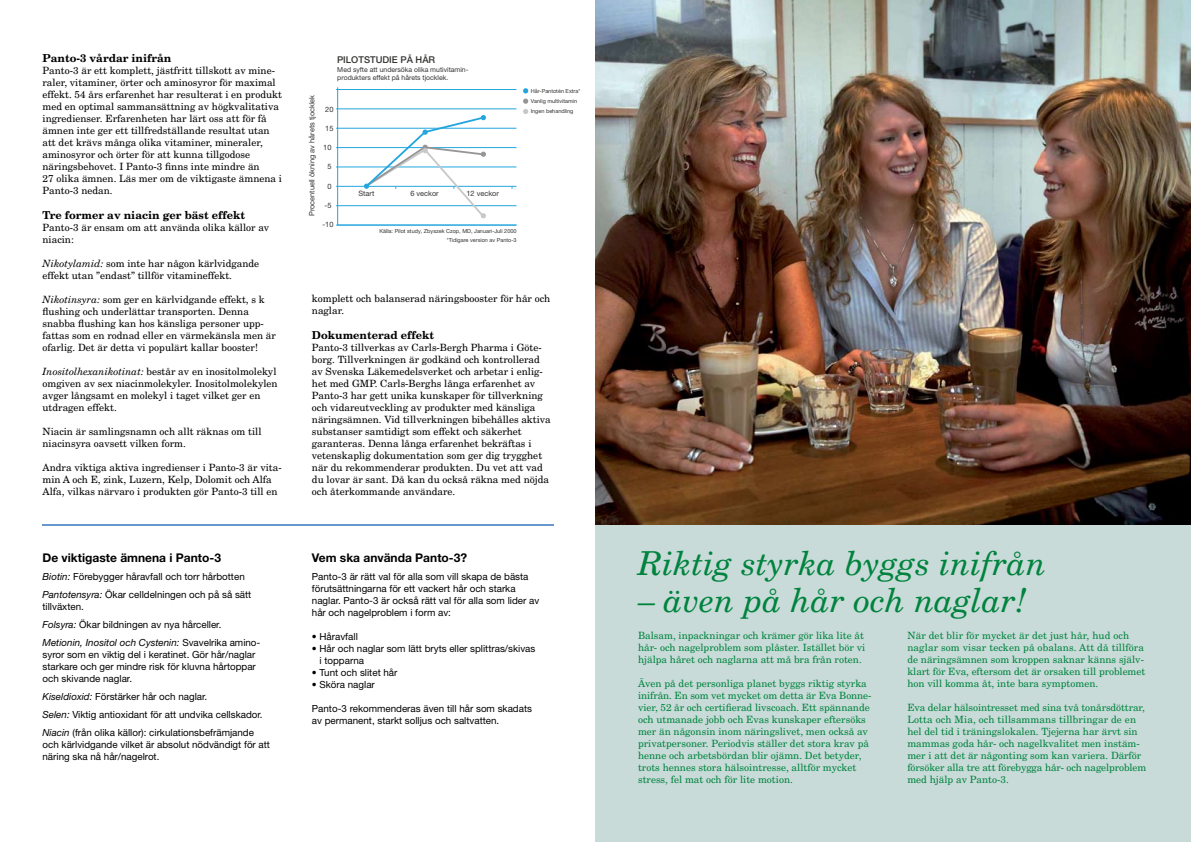
<style>
.page{position:relative;width:1191px;height:842px;background:#fff}
.page>*{position:absolute;margin:0;border:0;box-sizing:border-box;transform-origin:0 0}
.t1{font:italic 33px "New Century Schlbk";color:#00833e}
.t2{font:700 12px "Helvetica Neue";color:#000}
.t3{font:700 11px "New Century Schlbk";color:#000}
.t4{font:10px/12px "New Century Schlbk";color:#000}
.t5{font:10px/12px "New Century Schlbk";color:#00833e}
.t6{font:9.8px/12px "Helvetica Neue";color:#000}
.t7{font:500 9.4px "Helvetica Neue";color:#333332}
.t8{font:7.4px "Helvetica Neue";color:#333332}
.t9{font:6.9px/8.3px "Helvetica Neue";color:#333332}
.t10{font:5.5px/10.1px "Helvetica Neue";color:#333332}
.s1{font-style:italic}
</style>
<div class="page">
<div style="left:595px;top:512px;width:596px;height:330px;background:#c8dbd8"></div>
<hr style="left:43px;top:524px;width:511px;height:2px;background:#6697cf">
<hr style="left:336px;top:225px;width:180px;height:1px;background:#23a6de">
<hr style="left:336px;top:206px;width:180px;height:1px;background:#23a6de">
<hr style="left:336px;top:186px;width:180px;height:1px;background:#23a6de">
<hr style="left:336px;top:167px;width:180px;height:1px;background:#23a6de">
<hr style="left:336px;top:147px;width:180px;height:1px;background:#23a6de">
<hr style="left:336px;top:128px;width:180px;height:1px;background:#23a6de">
<hr style="left:336px;top:109px;width:180px;height:1px;background:#23a6de">
<hr style="left:336px;top:89px;width:180px;height:1px;background:#23a6de">
<svg style="left:523px;top:99px;width:5px;height:15px"></svg>
<svg style="left:523px;top:88px;width:5px;height:5px"></svg>
<svg style="left:337px;top:87px;width:180px;height:139px"></svg>
<img style="left:595px;top:0;width:596px;height:524px">
<p class="t3" style="left:43px;top:51px;width:130px">Panto-3 vårdar inifrån</p>
<p class="t4" style="left:43px;top:64px;width:241px">Panto-3 är ett komplett, jästfritt tillskott av mine&shy;raler, vitaminer, örter och aminosyror för maximal effekt. 54 års erfarenhet har resulterat i en produkt med en optimal sammansättning av högkvalitativa ingredienser. Erfarenheten har lärt oss att för få ämnen inte ger ett tillfredställande resultat utan att det krävs många olika vitaminer, mineraler, amino- syror och örter för att kunna tillgodose närings-behovet. I Panto-3 finns inte mindre än<br>27 olika ämnen. Läs mer om de viktigaste ämnena i Panto-3 nedan.</p>
<p class="t3" style="left:43px;top:208px;width:204px">Tre former av niacin ger bäst effekt</p>
<p class="t4" style="left:43px;top:222px;width:228px">Panto-3 är ensam om att använda olika källor av niacin:</p>
<p class="t4" style="left:43px;top:258px;width:218px"><span class="s1">Nikotylamid:</span> som inte har någon kärlvidgande effekt- utan ”endast” tillför vitamineffekt.</p>
<p class="t4" style="left:43px;top:294px;width:235px"><span class="s1">Nikotinsyra:</span> som ger en kärlvidgande effekt, s k flushing och underlättar transporten. Denna snabba- flushing kan hos känsliga personer upp&shy;fattas som en rodnad eller en värmekänsla men är ofarlig. Det är detta vi populärt kallar booster!</p>
<p class="t4" style="left:43px;top:366px;width:237px"><span class="s1">Inositolhexanikotinat:</span> består av en inositolmolekyl omgiven av sex niacinmolekyler. Inositolmolekylen avger långsamt en molekyl i taget vilket ger en utdragen effekt.</p>
<p class="t4" style="left:43px;top:426px;width:220px">Niacin är samlingsnamn och allt räknas om till niacinsyra oavsett vilken form.</p>
<p class="t4" style="left:43px;top:462px;width:240px">Andra viktiga aktiva ingredienser i Panto-3 är vita&shy;min A och E, zink, Luzern, Kelp, Dolomit och Alfa<br>Alfa, vilkas närvaro i produkten gör Panto-3 till en</p>
<p class="t2" style="left:43px;top:550px;width:180px">De viktigaste ämnena i Panto-3</p>
<p class="t6" style="left:43px;top:568px;width:210px;line-height:18px"><span class="s1">Biotin:</span> Förebygger håravfall och torr hårbotten<br><span class="s1">Pantotensyra:</span> Ökar celldel- ningen och på så sätt</p>
<p class="t6" style="left:43px;top:598px;width:219px;line-height:18px">tillväxten.<br><span class="s1">Folsyra:</span> Ökar bildningen av nya hårceller.<br><span class="s1">Metionin, Inositol och Cystenin:</span> Svavelrika amino-</p>
<p class="t6" style="left:43px;top:649px;width:215px;text-align:justify">syror som en viktig del i keratinet. Gör hår/naglar starkare och ger mindre risk för kluvna hår-toppar och skivande naglar.</p>
<p class="t6" style="left:43px;top:688px;width:221px;line-height:18px"><span class="s1">Kiseldioxid:</span> Förstärker hår och naglar.<br><span class="s1">Selen:</span> Viktig antioxidant för att undvika cellskador.<br><span class="s1">Niacin</span> (från olika källor): cirku- lations-befrämjande</p>
<p class="t6" style="left:43px;top:738px;width:229px">och kärl-vidgande vilket är absolut nöd-vändigt för att näring ska nå hår/nagelrot.</p>
<p class="t7" style="left:337px;top:54px;width:100px">PILOTSTUDIE PÅ HÅR</p>
<p class="t9" style="left:337px;top:65px;width:133px">Med syfte att undersöka olika mutivitamin&shy;produkters effekt på hårets tjocklek.</p>
<p class="t8" style="left:307px;top:216px;width:123px;rotate:-90deg">Procentuell ökning av hårets tjocklek</p>
<p class="t8" style="left:325px;top:105px;width:10px">20</p>
<p class="t8" style="left:325px;top:124px;width:10px">15</p>
<p class="t8" style="left:323px;top:143px;width:10px">10</p>
<p class="t8" style="left:327px;top:162px;width:6px">5</p>
<p class="t8" style="left:327px;top:182px;width:6px">0</p>
<p class="t8" style="left:324px;top:201px;width:8px">-5</p>
<p class="t8" style="left:322px;top:220px;width:13px">-10</p>
<p class="t8" style="left:358px;top:189px;width:17px">Start</p>
<p class="t8" style="left:410px;top:189px;width:30px">6 veckor</p>
<p class="t8" style="left:466px;top:189px;width:34px">12 veckor</p>
<p class="t10" style="left:379px;top:226px;width:139px">Källa: Pilot study, Zbyszek Czop, MD, Januari-Juli 2000</p>
<p class="t10" style="left:447px;top:235px;width:71px">*Tidigare version av Panto-3</p>
<p class="t10" style="left:531px;top:86px;width:51px">Hår-Pantotén Extra*<br>Vanlig multivitamin<br>Ingen behandling</p>
<p class="t4" style="left:312px;top:292px;width:240px">komplett och balanserad näringsbooster för hår och naglar.</p>
<p class="t3" style="left:312px;top:328px;width:124px">Dokumenterad effekt</p>
<p class="t4" style="left:312px;top:341px;width:239px">Panto-3 tillverkas av Carls-Bergh Pharma i Göte&shy;borg. Tillverkningen är godkänd och kontrollerad av Svenska Läkemedelsverket och arbetar i enlig&shy;het med GMP. Carls-Berghs långa erfarenhet av Panto-3 har gett unika kunskaper för tillverkning och vidareutveckling av produkter med känsliga näringsämnen. Vid tillverkningen bibehålles aktiva&shy;substanser samtidigt som effekt och säkerhet garanteras. Denna långa erfarenhet bekräftas i vetenskaplig dokumentation som ger dig trygghet när du rekommenderar produkten. Du vet att vad du lovar är sant. Då kan du också räkna med nöjda och återkommande användare.</p>
<p class="t2" style="left:312px;top:550px;width:157px">Vem ska använda Panto-3?</p>
<p class="t6" style="left:312px;top:571px;width:229px">Panto-3 är rätt val för alla som vill skapa de bästa förutsättningarna för ett vackert hår och starka naglar. Panto-3 är också rätt val för alla som lider av hår och nagelproblem i form av:</p>
<p class="t6" style="left:312px;top:631px;width:47px">• Håravfall</p>
<p class="t6" style="left:319px;top:642px;width:217px;text-indent:-8px">• Hår och naglar som lätt bryts eller splittras/skivas i topparna</p>
<p class="t6" style="left:312px;top:666px;width:87px">• Tunt och slitet hår</p>
<p class="t6" style="left:312px;top:678px;width:64px">• Sköra naglar</p>
<p class="t6" style="left:312px;top:703px;width:222px">Panto-3 rekommenderas även till hår som skadats av permanent, starkt solljus och saltvatten.</p>
<h1 class="t1" style="left:638px;top:543px;width:410px">Riktig styrka byggs inifrån</h1>
<h1 class="t1" style="left:638px;top:580px;width:390px">– även på hår och naglar!</h1>
<p class="t5" style="left:638px;top:629px;width:229px;text-align:justify">Balsam, inpackningar och krämer gör lika lite åt hår- och nagelproblem som plåster. Istället bör vi hjälpa håret och naglarna att må bra från roten.</p>
<p class="t5" style="left:638px;top:677px;width:234px">Även på det personliga planet byggs riktig styrka in-ifrån. En som vet mycket om detta är Eva Bonne&shy;vier, 52 år och certifi-erad livscoach. Ett spän-nande och utmanade jobb och Evas kunskaper efter-söks mer än någonsin inom näringslivet, men också av privatpersoner. Periodvis ställer det stora krav på henne och arbets-bördan blir ojämn. Det betyder, trots hennes stora hälsointresse, alltför mycket stress, fel mat och för lite motion.</p>
<p class="t5" style="left:907px;top:629px;width:239px">När det blir för mycket är det just hår, hud och naglar som visar tecken på obalans. Att då tillföra de närings- ämnen som kroppen saknar känns själv&shy;klart för Eva, eftersom det är orsaken till problemet hon vill komma åt, inte bara symptomen.</p>
<p class="t5" style="left:907px;top:701px;width:240px">Eva delar hälsointresset med sina två tonårsdött-rar, Lotta och Mia, och tillsammans tillbringar de en hel del tid i träningslokalen. Tjejerna har ärvt sin mammas goda hår- och nagelkvali-tet men in-stäm&shy;mer i att det är någonting som kan variera. Därför försöker alla tre att förebygga hår- och nagel-problem med hjälp av Panto-3.</p>
</div>
